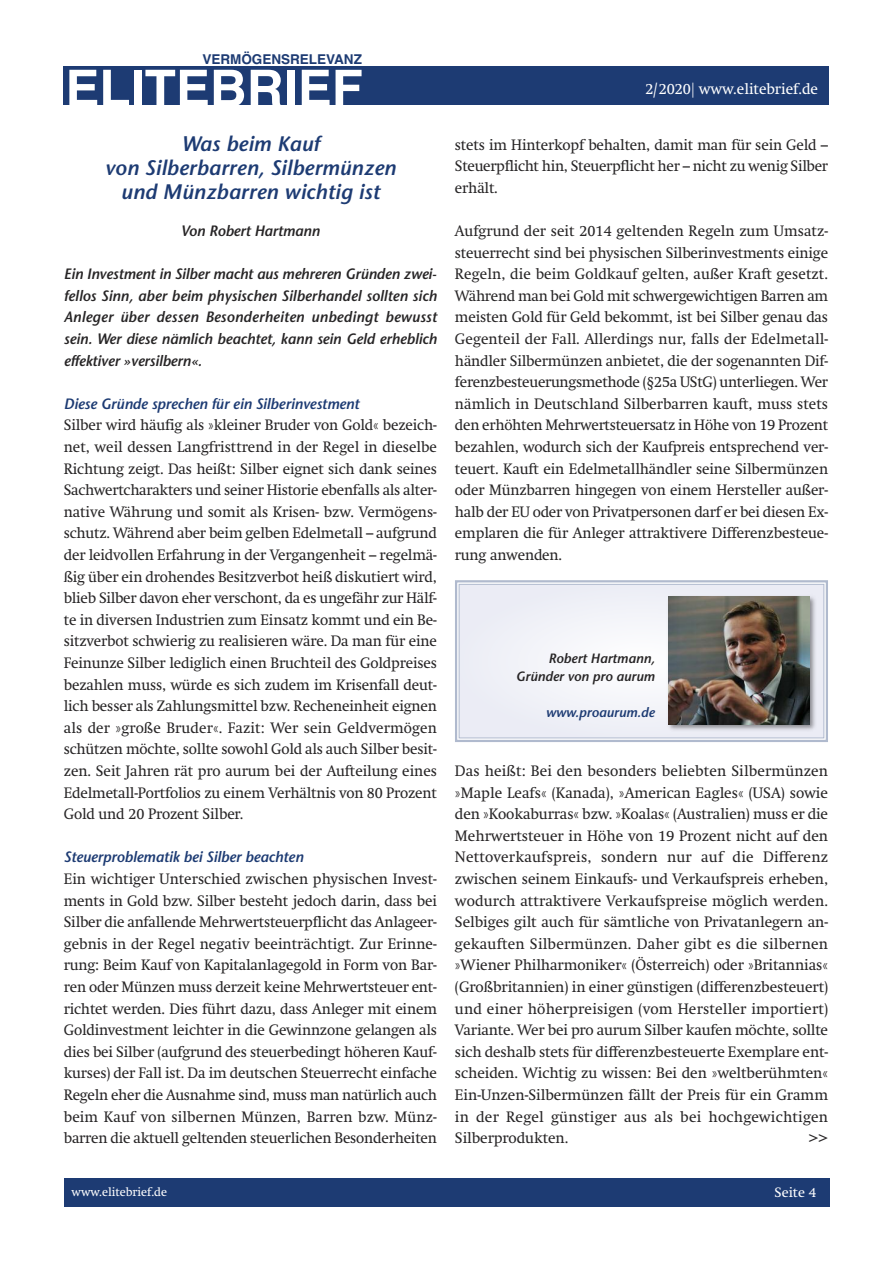
<style>
.page{position:relative;width:893px;height:1263px;background:#fff}
.page>*{position:absolute;margin:0;border:0;box-sizing:border-box;transform-origin:0 0}
.t1{font:700 51px "Helvetica";color:#fff}
.t2{font:italic 600 21px/24px "Stone Sans";letter-spacing:.005em;color:#1d3b73;text-align:center}
.t3{font:15px/21.6px "Swift";letter-spacing:-.01em;color:#272526;text-align:justify}
.t4{font:italic 600 15px/21.6px "Stone Sans";letter-spacing:-.01em;color:#272526;text-align:justify}
.t5{font:italic 600 15px "Stone Sans";letter-spacing:-.01em;color:#1d3b73}
.t6{font:15px "Swift";color:#fff}
.t7{font:italic 600 13.5px/18px "Stone Sans";letter-spacing:-.005em;color:#272526;text-align:right}
.t8{font:700 13.5px "Helvetica";color:#1d3b73}
.t9{font:italic 600 13.5px "Stone Sans";letter-spacing:-.005em;color:#1d3b73}
.t10{font:13.5px "Swift";color:#fff}
.t11{font:12px "Swift";color:#fff}
</style>
<div class="page">
<div style="left:64px;top:1178px;width:765px;height:29px;background:#1d3b73"></div>
<div style="left:64px;top:66px;width:765px;height:38px;background:#1d3b73"></div>
<div style="left:459px;top:585px;width:364px;height:152px;background:#eff0f7"></div>
<div style="left:455px;top:580px;width:373px;height:162px;border:2px solid #b0bace"></div>
<div style="left:459px;top:584px;width:365px;height:154px;border:1px solid #b0bace"></div>
<img style="left:663px;top:596px;width:153px;height:135px">
<img style="left:668px;top:597px;width:142px;height:127px">
<p class="t8" style="left:202px;top:51px;width:161px">VERMÖGENSRELEVANZ</p>
<h1 class="t1" style="left:65px;top:59px;width:299px">ELITEBRIEF</h1>
<h2 class="t2" style="left:105px;top:134px;width:293px">Was beim Kauf<br>von Silberbarren, Silbermünzen und Münzbarren wichtig ist</h2>
<p class="t4" style="left:181px;top:221px;width:140px">Von Robert Hartmann</p>
<p class="t4" style="left:64px;top:265px;width:375px">Ein Investment in Silber macht aus mehreren Gründen zwei&shy;fellos Sinn, aber beim physischen Silberhandel sollten sich Anleger über dessen Besonderheiten unbedingt bewusst sein. Wer diese nämlich beachtet, kann sein Geld erheblich effektiver »versilbern«.</p>
<p class="t5" style="left:64px;top:398px;width:297px">Diese Gründe sprechen für ein Silberinvestment</p>
<p class="t3" style="left:64px;top:416px;width:375px">Silber wird häufig als »kleiner Bruder von Gold« bezeich&shy;net, weil dessen Langfristtrend in der Regel in dieselbe Richtung zeigt. Das heißt: Silber eignet sich dank seines Sachwertcharakters und seiner Historie ebenfalls als alter&shy;native Währung und somit als Krisen- bzw. Vermögens&shy;schutz. Während aber beim gelben Edelmetall – aufgrund der leidvollen Erfahrung in der Vergangenheit – regelmä&shy;ßig über ein drohendes Besitzverbot heiß diskutiert wird, blieb Silber davon eher verschont, da es ungefähr zur Hälf&shy;te in diversen Industrien zum Einsatz kommt und ein Be&shy;sitzverbot schwierig zu realisieren wäre. Da man für eine Feinunze Silber lediglich einen Bruchteil des Goldpreises bezahlen muss, würde es sich zudem im Krisenfall deut&shy;lich besser als Zahlungsmittel bzw. Recheneinheit eignen als der »große Bruder«. Fazit: Wer sein Geldvermögen schützen möchte, sollte sowohl Gold als auch Silber besit&shy;zen. Seit Jahren rät pro aurum bei der Aufteilung eines Edelmetall-Portfolios zu einem Verhältnis von 80 Prozent Gold und 20 Prozent Silber.</p>
<p class="t5" style="left:64px;top:851px;width:241px">Steuerproblematik bei Silber beachten</p>
<p class="t3" style="left:64px;top:869px;width:375px">Ein wichtiger Unterschied zwischen physischen Invest&shy;ments in Gold bzw. Silber besteht jedoch darin, dass bei Silber die anfallende Mehrwertsteuerpflicht das Anlageer&shy;gebnis in der Regel negativ beeinträchtigt. Zur Erinne&shy;rung: Beim Kauf von Kapitalanlagegold in Form von Bar&shy;ren oder Münzen muss derzeit keine Mehrwertsteuer ent&shy;richtet werden. Dies führt dazu, dass Anleger mit einem Goldinvestment leichter in die Gewinnzone gelangen als dies bei Silber (aufgrund des steuerbedingt höheren Kauf&shy;kurses) der Fall ist. Da im deutschen Steuerrecht einfache Regeln eher die Ausnahme sind, muss man natürlich auch beim Kauf von silbernen Münzen, Barren bzw. Münz&shy;barren die aktuell geltenden steuerlichen Besonderheiten</p>
<p class="t11" style="left:72px;top:1187px;width:97px">www.elitebrief.de</p>
<p class="t6" style="left:645px;top:83px;width:174px">2/2020| www.elitebrief.de</p>
<p class="t3" style="left:455px;top:135px;width:375px">stets im Hinterkopf behalten, damit man für sein Geld – Steuerpflicht hin, Steuerpflicht her – nicht zu wenig Silber erhält.</p>
<p class="t3" style="left:455px;top:221px;width:375px">Aufgrund der seit 2014 geltenden Regeln zum Umsatz&shy;steuerrecht sind bei physischen Silberinvestments einige Regeln, die beim Goldkauf gelten, außer Kraft gesetzt.<br>Während man bei Gold mit schwergewichtigen Barren am meisten Gold für Geld bekommt, ist bei Silber genau das Gegenteil der Fall. Allerdings nur, falls der Edelmetall&shy;händler Silbermünzen anbietet, die der sogenannten Dif&shy;ferenzbesteuerungsmethode (§25a UStG) unterliegen. Wer nämlich in Deutschland Silberbarren kauft, muss stets den erhöhten Mehrwertsteuersatz in Höhe von 19 Prozent bezahlen, wodurch sich der Kaufpreis entsprechend ver&shy;teuert. Kauft ein Edelmetallhändler seine Silbermünzen oder Münzbarren hingegen von einem Hersteller außer&shy;halb der EU oder von Privatpersonen darf er bei diesen Ex&shy;emplaren die für Anleger attraktivere Differenzbesteue&shy;rung anwenden.</p>
<p class="t7" style="left:516px;top:651px;width:140px">Robert Hartmann,<br>Gründer von pro aurum</p>
<p class="t9" style="left:546px;top:707px;width:111px">www.proaurum.de</p>
<p class="t3" style="left:455px;top:761px;width:375px">Das heißt: Bei den besonders beliebten Silbermünzen »Maple Leafs« (Kanada), »American Eagles« (USA) sowie den »Kookaburras« bzw. »Koalas« (Australien) muss er die Mehrwertsteuer in Höhe von 19 Prozent nicht auf den Nettoverkaufspreis, sondern nur auf die Differenz zwischen seinem Einkaufs- und Verkaufspreis erheben, wodurch attraktivere Verkaufspreise möglich werden.<br>Selbiges gilt auch für sämtliche von Privatanlegern an&shy;gekauften Silbermünzen. Daher gibt es die silbernen »Wiener Philharmoniker« (Österreich) oder »Britannias« (Großbritannien) in einer günstigen (differenzbesteuert) und einer höherpreisigen (vom Hersteller importiert)<br>Variante. Wer bei pro aurum Silber kaufen möchte, sollte sich deshalb stets für differenzbesteuerte Exemplare ent&shy;scheiden. Wichtig zu wissen: Bei den »weltberühmten« Ein-Unzen-Silbermünzen fällt der Preis für ein Gramm in der Regel günstiger aus als bei hochgewichtigen Silberprodukten.</p>
<p class="t3" style="left:809px;top:1128px;width:21px">&gt;&gt;</p>
<p class="t10" style="left:775px;top:1187px;width:43px">Seite 4</p>
</div>
